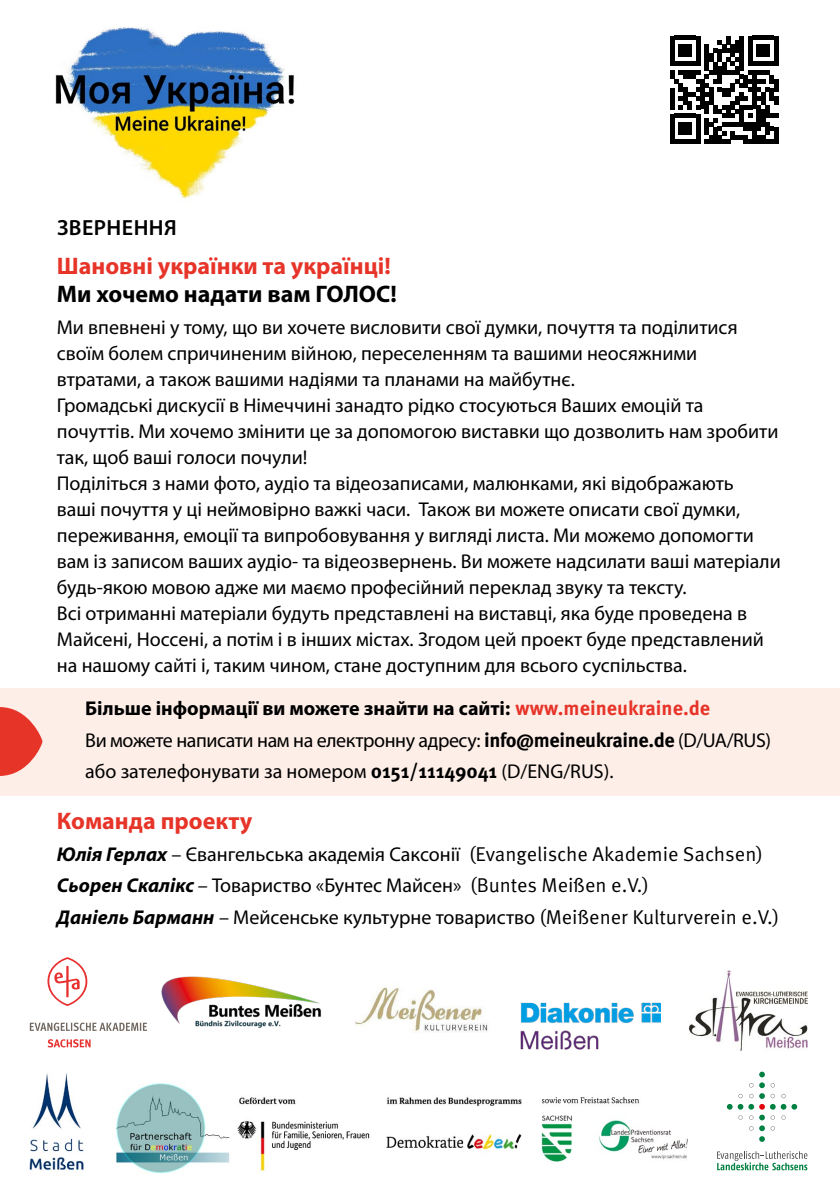
<style>
.page{position:relative;width:840px;height:1191px;background:#fff}
.page>*{position:absolute;margin:0;border:0;box-sizing:border-box;transform-origin:0 0}
.t1{font:700 24px "Myriad Pro";color:#e73429}
.t2{font:700 24px "Myriad Pro";color:#000}
.t3{font:600 22px "Myriad Pro";letter-spacing:.02em;color:#000}
.t4{font:20px/26px "Myriad Pro";color:#000}
.t5{font:20px/31.6px "Myriad Pro";letter-spacing:-.02em;color:#000}
.s1{font-weight:700}
.s2{font-family:"Meta OT";font-weight:700;color:#e73429}
.s3{font-family:"Meta OT";font-weight:700}
.s4{font-weight:700;font-style:italic}
.s5{font-family:"Meta OT"}
</style>
<div class="page">
<img style="left:237px;top:1097px;width:285px;height:74px">
<img style="left:161px;top:976px;width:161px;height:52px">
<img style="left:116px;top:1083px;width:114px;height:90px">
<img style="left:689px;top:970px;width:117px;height:80px">
<svg style="left:717px;top:1151px;width:90px;height:19px"></svg>
<svg style="left:749px;top:1071px;width:15px;height:27px"></svg>
<svg style="left:726px;top:1104px;width:70px;height:37px"></svg>
<svg style="left:30px;top:1022px;width:117px;height:9px"></svg>
<svg style="left:47px;top:957px;width:40px;height:49px"></svg>
<svg style="left:48px;top:1039px;width:42px;height:8px"></svg>
<img style="left:541px;top:1097px;width:147px;height:65px">
<img style="left:520px;top:1003px;width:139px;height:46px">
<img style="left:355px;top:987px;width:133px;height:46px">
<img style="left:29px;top:1073px;width:55px;height:97px">
<svg style="left:670px;top:36px;width:108px;height:108px"></svg>
<div style="left:773px;top:127px;width:5px;height:8px;background:#000"></div>
<div style="left:773px;top:135px;width:5px;height:9px;background:#000"></div>
<img style="left:55px;top:27px;width:240px;height:172px">
<div style="left:0;top:687px;width:839px;height:108px;background:#fdeee8"></div>
<svg style="left:0;top:707px;width:42px;height:69px"></svg>
<p class="t3" style="left:57px;top:215px;width:121px">ЗВЕРНЕННЯ</p>
<p class="t1" style="left:57px;top:253px;width:335px">Шановні українки та українці!</p>
<p class="t2" style="left:57px;top:281px;width:341px">Ми хочемо надати вам ГОЛОС!</p>
<p class="t4" style="left:57px;top:314px;width:725px">Ми впевнені у тому, що ви хочете висловити свої думки, почуття та поділитися своїм болем спричиненим війною, переселенням та вашими неосяжними втратами, а також вашими надіями та планами на майбутнє.<br>Громадські дискусії в Німеччині занадто рідко стосуються Ваших емоцій та почуттів. Ми хочемо змінити це за допомогою виставки що дозволить нам зробити так, щоб ваші голоси почули!<br>Поділіться з нами фото, аудіо та відеозаписами, малюнками, які відображають<br>ваші почуття у ці неймовірно важкі часи. Також ви можете описати свої думки, переживання, емоції та випробовування у вигляді листа. Ми можемо допомогти вам із записом ваших аудіо- та відеозвернень. Ви можете надсилати ваші матеріали будь-якою мовою адже ми маємо професійний переклад звуку та тексту.<br>Всі отриманні матеріали будуть представлені на виставці, яка буде проведена в Майсені, Носсені, а потім і в інших містах. Згодом цей проект буде представлений на нашому сайті і, таким чином, стане доступним для всього суспільства.</p>
<p class="t5" style="left:85px;top:693px;width:687px"><span class="s1">Більше інформації ви можете знайти на сайті:</span> <span class="s2">www.meineukraine.de<br></span>Ви можете написати нам на електронну адресу: <span class="s3">info@meineukraine.de</span> (D/UA/RUS) або зателефонувати за номером <span class="s3">0151/11149041</span> (D/ENG/RUS).</p>
<p class="t1" style="left:57px;top:807px;width:197px">Команда проекту</p>
<p class="t4" style="left:57px;top:838px;width:723px;line-height:31.6px"><span class="s4">Юлія Герлах</span> – Євангельська академія Саксонії <span class="s5">(Evangelische Akademie Sachsen)<br></span><span class="s4">Сьорен Скалікс</span> – Товариство «Бунтес Майсен» <span class="s5">(Buntes Meißen e.V.)<br></span><span class="s4">Даніель Барманн</span> – Мейсенське культурне товариство <span class="s5">(Meißener Kulturverein e.V.)</span></p>
</div>
